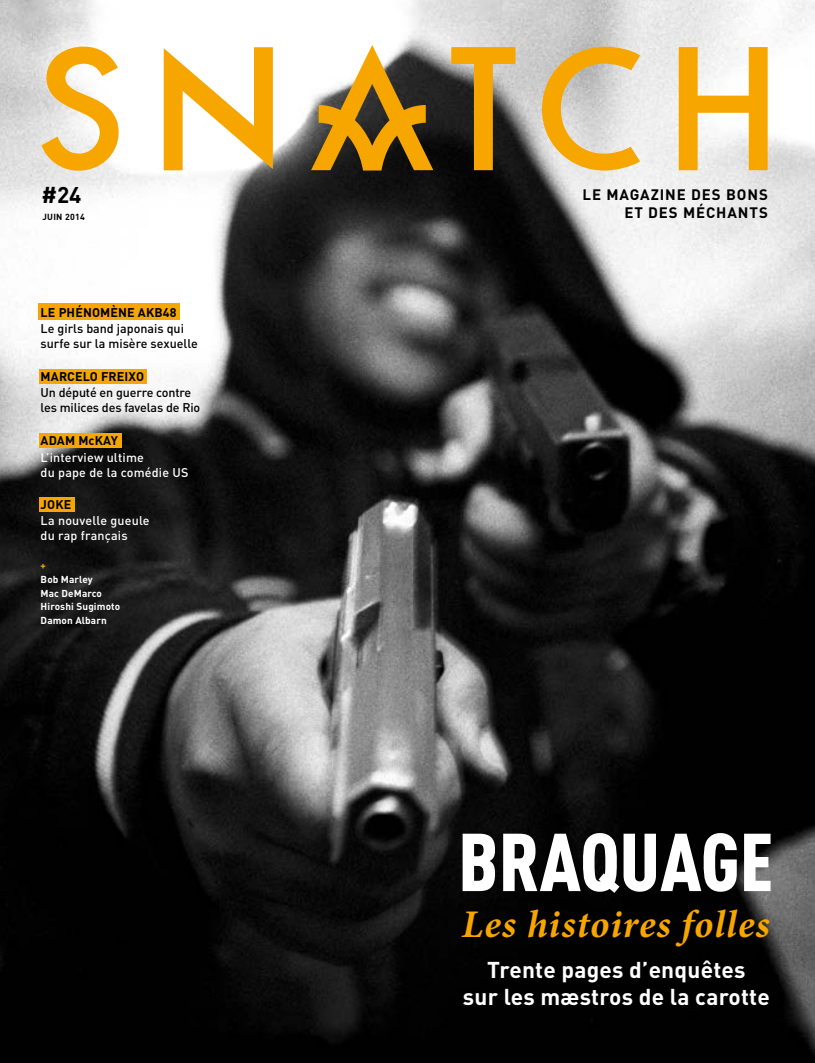
<style>
.page{position:relative;width:815px;height:1063px;background:#fff}
.page>*{position:absolute;margin:0;border:0;box-sizing:border-box;transform-origin:0 0}
.t1{font:900 80.62px "DIN Cond";color:#fff}
.t2{font:italic 700 39.25px "Minion Pro";letter-spacing:.025em;color:#f7a600}
.t3{font:700 22.62px/27.2px "DIN";letter-spacing:.01em;color:#fff;text-align:center}
.t4{font:700 22.5px "DIN";color:#000}
.t5{font:700 15px/17.5px "DIN";letter-spacing:.06em;color:#000;text-align:right}
.t6{font:500 12.5px/15px "DIN";letter-spacing:-.01em;color:#000}
.t7{font:500 12.5px/15px "DIN";letter-spacing:.015em;color:#fff}
.t8{font:700 12.5px "DIN";letter-spacing:.01em;color:#000}
.t9{font:700 10px/13.8px "DIN";letter-spacing:.01em;color:#fff}
.t10{font:700 10px "DIN";color:#f7a600}
.t11{font:700 8.75px "DIN";letter-spacing:.03em;color:#000}
</style>
<div class="page">
<img style="left:0;top:0;width:815px;height:1063px">
<svg style="left:41px;top:46px;width:78px;height:125px"></svg>
<svg style="left:542px;top:47px;width:98px;height:124px;background:#e2c68f"></svg>
<svg style="left:679px;top:47px;width:89px;height:123px"></svg>
<svg style="left:451px;top:47px;width:64px;height:123px;background:#886928"></svg>
<svg style="left:311px;top:45px;width:122px;height:126px"></svg>
<svg style="left:164px;top:47px;width:109px;height:123px"></svg>
<div style="left:38px;top:304px;width:141px;height:16px;background:#f7a600"></div>
<div style="left:39px;top:369px;width:108px;height:15px;background:#f7a600"></div>
<div style="left:39px;top:434px;width:82px;height:14px;background:#f7a600"></div>
<div style="left:39px;top:497px;width:36px;height:15px;background:#f7a600"></div>
<h3 class="t4" style="left:41px;top:180px;width:41px">#24</h3>
<p class="t11" style="left:43px;top:211px;width:44px">JUIN 2014</p>
<p class="t8" style="left:41px;top:304px;width:137px">LE PHÉNOMÈNE AKB48</p>
<p class="t6" style="left:41px;top:321px;width:159px">Le girls band japonais qui surfe sur la misère sexuelle</p>
<p class="t8" style="left:41px;top:368px;width:105px">MARCELO FREIXO</p>
<p class="t6" style="left:41px;top:385px;width:161px">Un député en guerre contre les milices des favelas de Rio</p>
<p class="t8" style="left:41px;top:433px;width:79px">ADAM McKAY</p>
<p class="t7" style="left:41px;top:449px;width:149px">L’interview ultime<br>du pape de la comédie US</p>
<p class="t8" style="left:41px;top:496px;width:32px">JOKE</p>
<p class="t7" style="left:41px;top:513px;width:110px">La nouvelle gueule du rap français</p>
<p class="t10" style="left:41px;top:559px;width:7px">+</p>
<p class="t9" style="left:41px;top:572px;width:81px">Bob Marley<br>Mac DeMarco<br>Hiroshi Sugimoto<br>Damon Albarn</p>
<p class="t5" style="left:582px;top:185px;width:187px">LE MAGAZINE DES BONS<br>ET DES MÉCHANTS</p>
<h1 class="t1" style="left:458px;top:812px;width:316px">BRAQUAGE</h1>
<h2 class="t2" style="left:462px;top:901px;width:309px">Les histoires folles</h2>
<h3 class="t3" style="left:463px;top:955px;width:308px">Trente pages d’enquêtes<br>sur les mæstros de la carotte</h3>
</div>
